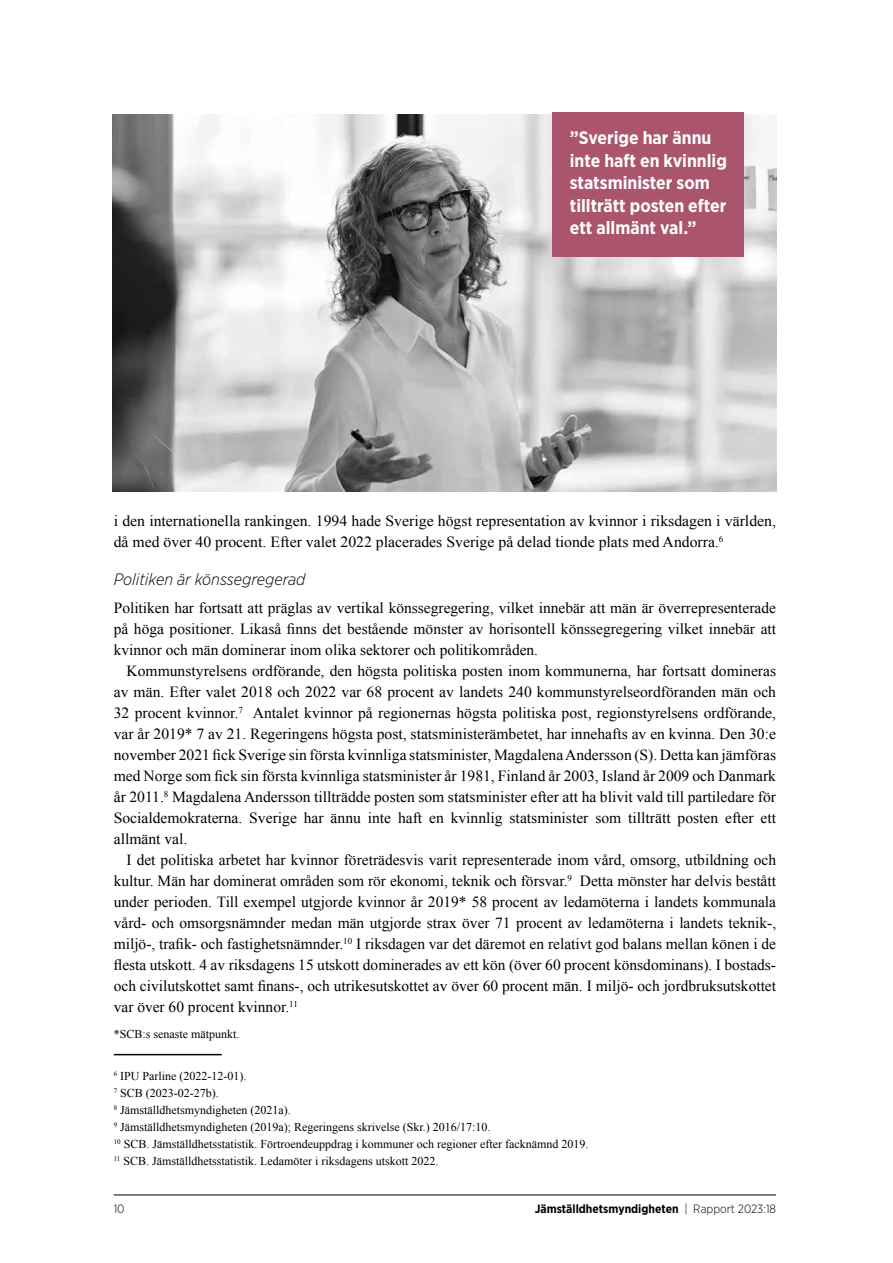
<style>
.page{position:relative;width:893px;height:1263px;background:#fff}
.page>*{position:absolute;margin:0;border:0;box-sizing:border-box;transform-origin:0 0}
.faktatext_liten{font:700 18px/22.5px "Gotham Narrow";color:#fff}
.Rubrik_3{font:italic 300 16.5px "Gotham Narrow";color:#000}
.Brödtext_times_med_indrag{font:15.45px/21px "Times New Roman";color:#000;text-align:justify}
.Fotnoter{font:12px "Times New Roman";color:#000}
.t1{font:700 12px "Gotham Narrow";color:#000}
.Brödtext_times_med_indrag-2{font:12px "Times New Roman";color:#000}
.t2{font:300 12px "Gotham Narrow";color:#000}
.s1{font-weight:300}
</style>
<div class="page">
<hr style="left:114px;top:1195px;width:662px;height:1px;background:#000">
<hr style="left:114px;top:1054px;width:108px;height:1px;background:#000">
<img style="left:113px;top:114px;width:663px;height:378px">
<div style="left:552px;top:112px;width:191px;height:145px;background:#ab546d"></div>
<p class="faktatext_liten" style="left:570px;top:126px;width:159px">”Sverige har ännu inte haft en kvinnlig statsminister som tillträtt posten efter ett allmänt val.”</p>
<p class="Brödtext_times_med_indrag" style="left:114px;top:510px;width:664px">i den internationella rankingen. 1994 hade Sverige högst representation av kvinnor i riksdagen i världen, då med över 40 procent. Efter valet 2022 placerades Sverige på delad tionde plats med Andorra.<sup>6</sup></p>
<h3 class="Rubrik_3" style="left:114px;top:569px;width:193px">Politiken är könssegregerad</h3>
<p class="Brödtext_times_med_indrag" style="left:114px;top:597px;width:664px">Politiken har fortsatt att präglas av vertikal könssegregering, vilket innebär att män är överrepresenterade på höga positioner. Likaså finns det bestående mönster av horisontell könssegregering vilket innebär att kvinnor och män dominerar inom olika sektorer och politikområden.</p>
<p class="Brödtext_times_med_indrag" style="left:114px;top:660px;width:664px;text-indent:13px">Kommunstyrelsens ordförande, den högsta politiska posten inom kommunerna, har fortsatt domineras av män. Efter valet 2018 och 2022 var 68 procent av landets 240 kommunstyrelseordföranden män och 32 procent kvinnor.<sup>7</sup> Antalet kvinnor på regionernas högsta politiska post, regionstyrelsens ordförande, var år 2019* 7 av 21. Regeringens högsta post, statsministerämbetet, har innehafts av en kvinna. Den 30:e november 2021 fick Sverige sin första kvinnliga statsminister, Magdalena Andersson (S). Detta kan jämföras med Norge som fick sin första kvinnliga statsminister år 1981, Finland år 2003, Island år 2009 och Danmark år 2011.<sup>8</sup> Magdalena Andersson tillträdde posten som statsminister efter att ha blivit vald till partiledare för Socialdemokraterna. Sverige har ännu inte haft en kvinnlig statsminister som tillträtt posten efter ett allmänt val.</p>
<p class="Brödtext_times_med_indrag" style="left:114px;top:849px;width:664px;text-indent:13px">I det politiska arbetet har kvinnor företrädesvis varit representerade inom vård, omsorg, utbildning och kultur. Män har dominerat områden som rör ekonomi, teknik och försvar.<sup>9</sup> Detta mönster har delvis bestått under perioden. Till exempel utgjorde kvinnor år 2019* 58 procent av ledamöterna i landets kommunala vård- och omsorgsnämnder medan män utgjorde strax över 71 procent av ledamöterna i landets teknik-, miljö-, trafik- och fastighetsnämnder.<sup>10</sup> I riksdagen var det däremot en relativt god balans mellan könen i de flesta utskott. 4 av riksdagens 15 utskott dominerades av ett kön (över 60 procent könsdominans). I bostads&shy;och civilutskottet samt finans-, och utrikesutskottet av över 60 procent män. I miljö- och jordbruksutskottet var över 60 procent kvinnor.<sup>11</sup></p>
<p class="Brödtext_times_med_indrag-2" style="left:114px;top:1026px;width:127px">*SCB:s senaste mätpunkt.</p>
<p class="Fotnoter" style="left:114px;top:1068px;width:134px"><sup>6</sup> IPU Parline (2022-12-01).</p>
<p class="Fotnoter" style="left:114px;top:1085px;width:107px"><sup>7</sup> SCB (2023-02-27b).</p>
<p class="Fotnoter" style="left:114px;top:1102px;width:179px"><sup>8</sup> Jämställdhetsmyndigheten (2021a).</p>
<p class="Fotnoter" style="left:114px;top:1119px;width:378px"><sup>9</sup> Jämställdhetsmyndigheten (2019a); Regeringens skrivelse (Skr.) 2016/17:10.</p>
<p class="Fotnoter" style="left:114px;top:1136px;width:476px"><sup>10</sup> SCB. Jämställdhetsstatistik. Förtroendeuppdrag i kommuner och regioner efter facknämnd 2019.</p>
<p class="Fotnoter" style="left:114px;top:1153px;width:326px"><sup>11</sup> SCB. Jämställdhetsstatistik. Ledamöter i riksdagens utskott 2022.</p>
<p class="t2" style="left:114px;top:1201px;width:12px">10</p>
<p class="t1" style="left:535px;top:1201px;width:243px">Jämställdhetsmyndigheten <span class="s1">| Rapport 2023:18</span></p>
</div>
